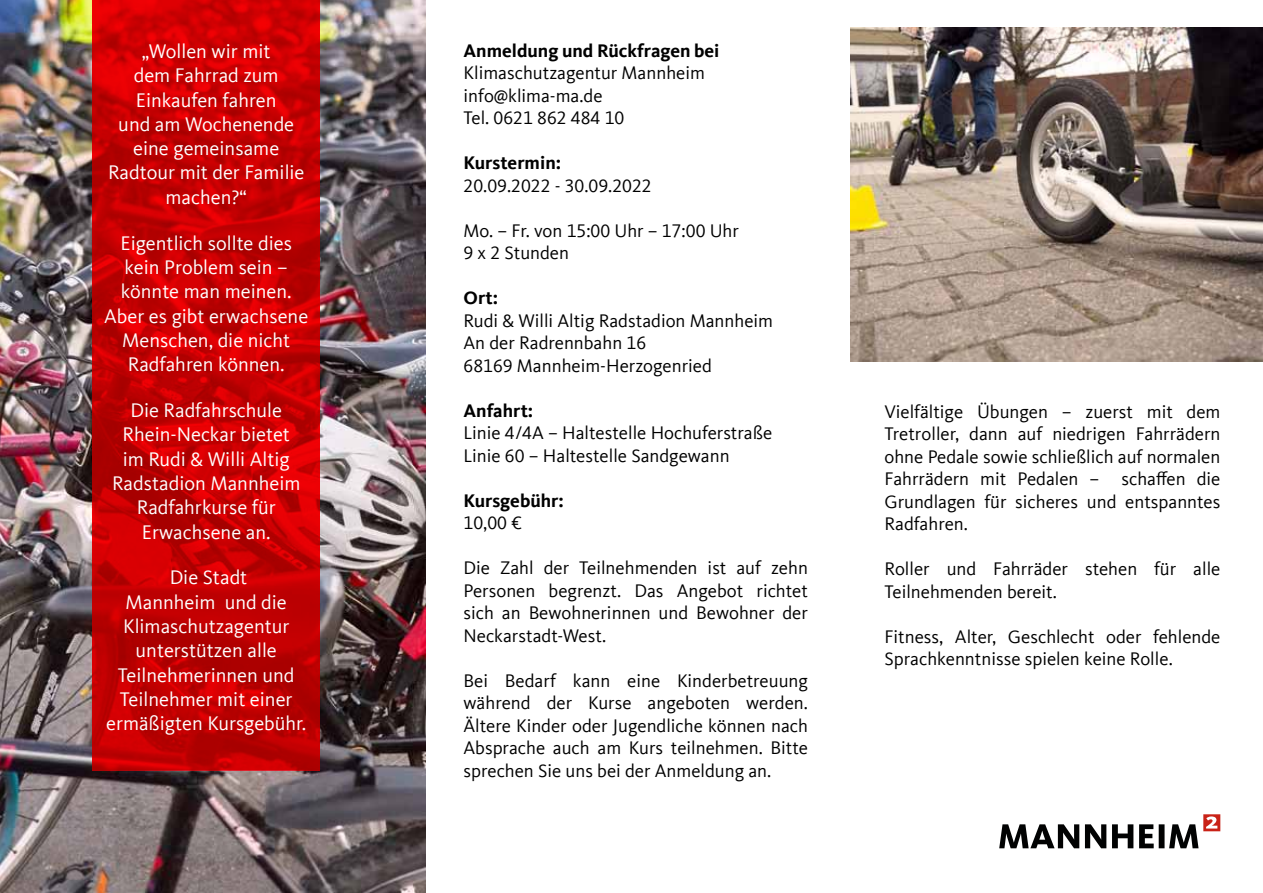
<style>
.page{position:relative;width:1263px;height:893px;background:#fff}
.page>*{position:absolute;margin:0;border:0;box-sizing:border-box;transform-origin:0 0}
.t1{font:20.25px/24.3px "Kievit Offc";color:#fff;text-align:center}
.t2{font:18.75px/22.5px "Kievit Offc";color:#000}
.t3{font:700 18.75px "Kievit Offc";color:#000}
</style>
<div class="page">
<img style="left:0;top:0;width:425px;height:893px">
<svg style="left:92px;top:0;width:228px;height:770px"></svg>
<img style="left:850px;top:28px;width:413px;height:333px">
<svg style="left:999px;top:814px;width:221px;height:34px"></svg>
<p class="t1" style="left:108px;top:39px;width:198px">„Wollen wir mit<br>dem Fahrrad zum<br>Einkaufen fahren<br>und am Wochenende eine gemeinsame<br>Radtour mit der Familie machen?“</p>
<p class="t1" style="left:104px;top:231px;width:206px">Eigentlich sollte dies kein Problem sein – könnte man meinen.<br>Aber es gibt erwachsene<br>Menschen, die nicht<br>Radfahren können.</p>
<p class="t1" style="left:112px;top:398px;width:190px">Die Radfahrschule<br>Rhein-Neckar bietet im Rudi &amp; Willi Altig<br>Radstadion Mannheim<br>Radfahrkurse für<br>Erwachsene an.</p>
<p class="t1" style="left:106px;top:566px;width:202px">Die Stadt<br>Mannheim und die<br>Klimaschutzagentur unterstützen alle<br>Teilnehmerinnen und<br>Teilnehmer mit einer ermäßigten Kursgebühr.</p>
<p class="t3" style="left:463px;top:40px;width:257px">Anmeldung und Rückfragen bei</p>
<p class="t2" style="left:463px;top:62px;width:243px">Klimaschutzagentur Mannheim info@klima-ma.de<br>Tel. 0621 862 484 10</p>
<p class="t3" style="left:463px;top:152px;width:99px">Kurstermin:</p>
<p class="t2" style="left:463px;top:174px;width:190px">20.09.2022 - 30.09.2022</p>
<p class="t2" style="left:463px;top:219px;width:277px">Mo. – Fr. von 15:00 Uhr – 17:00 Uhr<br>9 x 2 Stunden</p>
<p class="t3" style="left:463px;top:287px;width:36px">Ort:</p>
<p class="t2" style="left:463px;top:309px;width:311px">Rudi &amp; Willi Altig Radstadion Mannheim<br>An der Radrennbahn 16<br>68169 Mannheim-Herzogenried</p>
<p class="t3" style="left:463px;top:400px;width:71px">Anfahrt:</p>
<p class="t2" style="left:463px;top:422px;width:310px">Linie 4/4A – Haltestelle Hochuferstraße<br>Linie 60 – Haltestelle Sandgewann</p>
<p class="t3" style="left:463px;top:490px;width:102px">Kursgebühr:</p>
<p class="t2" style="left:463px;top:512px;width:60px">10,00 €</p>
<p class="t2" style="left:463px;top:557px;width:346px;text-align:justify">Die Zahl der Teilnehmenden ist auf zehn Personen begrenzt. Das Angebot richtet sich an Bewohnerinnen und Bewohner der Neckarstadt-West.</p>
<p class="t2" style="left:463px;top:669px;width:346px;text-align:justify">Bei Bedarf kann eine Kinderbetreuung während der Kurse angeboten werden.<br>Ältere Kinder oder Jugendliche können nach Absprache auch am Kurs teilnehmen. Bitte sprechen Sie uns bei der Anmeldung an.</p>
<p class="t2" style="left:884px;top:400px;width:337px;text-align:justify">Vielfältige Übungen – zuerst mit dem Tretroller, dann auf niedrigen Fahrrädern ohne Pedale sowie schließlich auf normalen Fahrrädern mit Pedalen – schaffen die Grundlagen für sicheres und entspanntes Radfahren.</p>
<p class="t2" style="left:884px;top:558px;width:337px">Roller und Fahrräder stehen für alle<br>Teilnehmenden bereit.</p>
<p class="t2" style="left:884px;top:625px;width:337px">Fitness, Alter, Geschlecht oder fehlende<br>Sprachkenntnisse spielen keine Rolle.</p>
</div>
